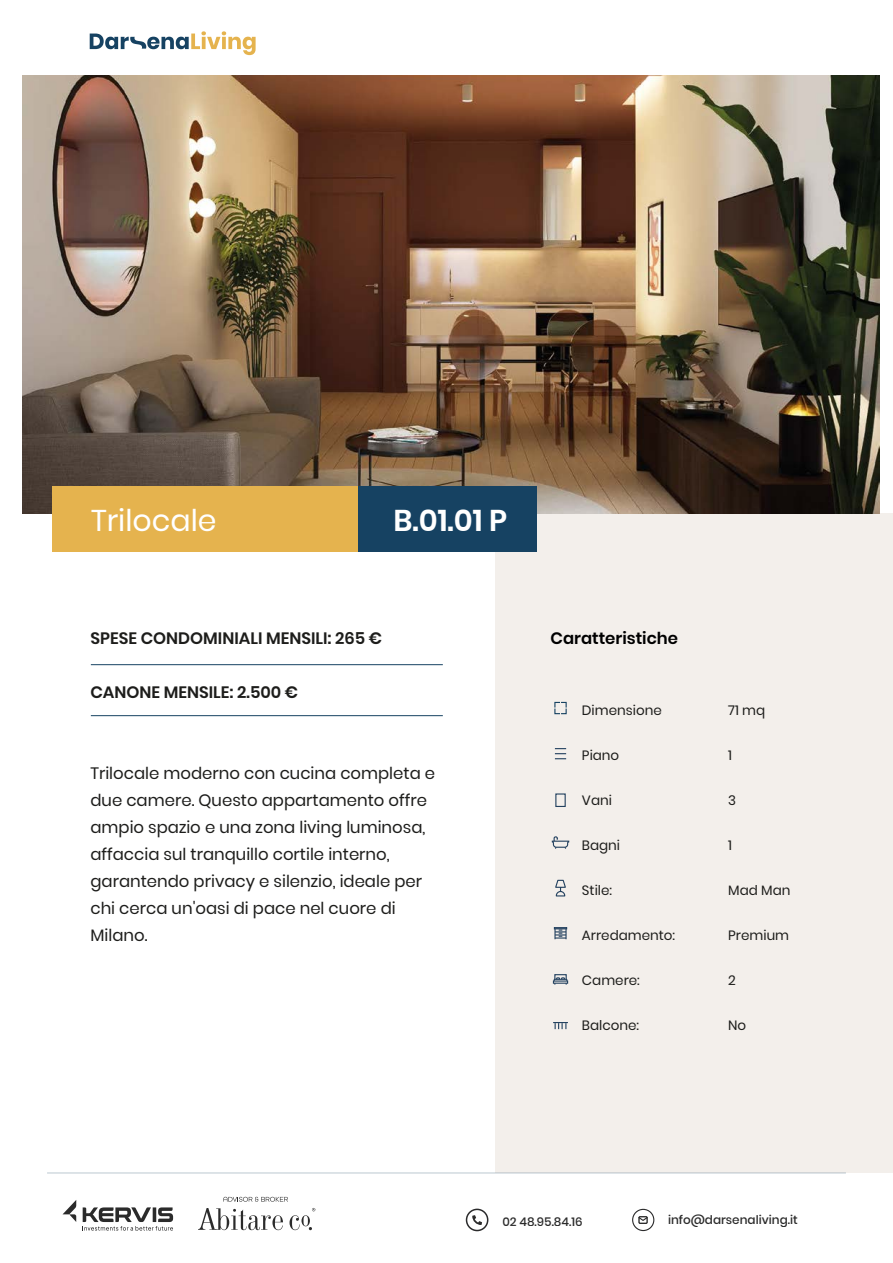
<style>
.page{position:relative;width:893px;height:1263px;background:#fff}
.page>*{position:absolute;margin:0;border:0;box-sizing:border-box;transform-origin:0 0}
.t1{font:30px "Poppins";color:#fff}
.t2{font:600 30px "Poppins";color:#fff}
.t3{font:16.5px/27px "Poppins";color:#1d1d1b}
.t4{font:600 16.5px "Poppins";color:#1d1d1b}
.t5{font:600 16.5px "Poppins";color:#000}
.t6{font:13.5px "Poppins";color:#1d1d1b}
.t7{font:500 12px "Poppins";color:#2b2b2b}
</style>
<div class="page">
<div style="left:496px;top:514px;width:397px;height:659px;background:#f3efeb"></div>
<img style="left:22px;top:75px;width:858px;height:439px">
<div style="left:52px;top:487px;width:306px;height:65px;background:#e5b34e"></div>
<div style="left:358px;top:487px;width:178px;height:65px;background:#164262"></div>
<svg style="left:90px;top:31px;width:166px;height:24px"></svg>
<hr style="left:91px;top:664px;width:352px;height:1px;background:#164262">
<hr style="left:91px;top:715px;width:352px;height:1px;background:#164262">
<hr style="left:47px;top:1172px;width:799px;height:1px;background:#164262">
<div style="left:632px;top:1209px;width:22px;height:22px;border:1px solid #2b2b2c;border-radius:50%"></div>
<div style="left:638px;top:1216px;width:10px;height:8px;border:1px solid #000"></div>
<svg style="left:638px;top:1216px;width:10px;height:6px"></svg>
<div style="left:466px;top:1208px;width:22px;height:23px;border:2px solid #2b2b2c;border-radius:50%"></div>
<svg style="left:472px;top:1215px;width:10px;height:10px"></svg>
<svg style="left:554px;top:701px;width:13px;height:14px"></svg>
<svg style="left:551px;top:836px;width:19px;height:13px"></svg>
<svg style="left:555px;top:879px;width:11px;height:18px"></svg>
<svg style="left:554px;top:927px;width:13px;height:12px"></svg>
<div style="left:554px;top:974px;width:13px;height:6px;border:1px solid #23415f"></div>
<svg style="left:553px;top:977px;width:15px;height:7px"></svg>
<div style="left:555px;top:793px;width:11px;height:14px;border:1px solid #23415f"></div>
<svg style="left:555px;top:748px;width:11px;height:11px"></svg>
<svg style="left:553px;top:1022px;width:15px;height:7px"></svg>
<svg style="left:198px;top:1208px;width:85px;height:22px"></svg>
<svg style="left:290px;top:1208px;width:25px;height:22px"></svg>
<svg style="left:223px;top:1197px;width:65px;height:5px"></svg>
<svg style="left:63px;top:1200px;width:13px;height:22px"></svg>
<svg style="left:83px;top:1207px;width:90px;height:23px"></svg>
<h1 class="t1" style="left:91px;top:503px;width:127px">Trilocale</h1>
<h1 class="t2" style="left:393px;top:503px;width:115px">B.01.01 P</h1>
<p class="t4" style="left:90px;top:628px;width:293px">SPESE CONDOMINIALI MENSILI: 265 €</p>
<p class="t4" style="left:90px;top:682px;width:209px">CANONE MENSILE: 2.500 €</p>
<p class="t3" style="left:90px;top:759px;width:346px">Trilocale moderno con cucina completa e due camere. Questo appartamento offre ampio spazio e una zona living luminosa, affaccia sul tranquillo cortile interno, garantendo privacy e silenzio, ideale per chi cerca un'oasi di pace nel cuore di Milano.</p>
<p class="t5" style="left:550px;top:628px;width:129px">Caratteristiche</p>
<p class="t6" style="left:582px;top:702px;width:81px">Dimensione</p>
<p class="t6" style="left:582px;top:747px;width:39px">Piano</p>
<p class="t6" style="left:582px;top:792px;width:32px">Vani</p>
<p class="t6" style="left:582px;top:837px;width:40px">Bagni</p>
<p class="t6" style="left:582px;top:882px;width:32px">Stile:</p>
<p class="t6" style="left:582px;top:927px;width:95px">Arredamento:</p>
<p class="t6" style="left:582px;top:972px;width:59px">Camere:</p>
<p class="t6" style="left:582px;top:1017px;width:59px">Balcone:</p>
<p class="t6" style="left:728px;top:702px;width:39px">71 mq</p>
<p class="t6" style="left:728px;top:747px;width:5px">1</p>
<p class="t6" style="left:728px;top:792px;width:9px">3</p>
<p class="t6" style="left:728px;top:837px;width:5px">1</p>
<p class="t6" style="left:728px;top:882px;width:64px">Mad Man</p>
<p class="t6" style="left:728px;top:927px;width:62px">Premium</p>
<p class="t6" style="left:728px;top:972px;width:9px">2</p>
<p class="t6" style="left:728px;top:1017px;width:20px">No</p>
<p class="t7" style="left:502px;top:1214px;width:82px">02 48.95.84.16</p>
<p class="t7" style="left:668px;top:1212px;width:131px">info@darsenaliving.it</p>
</div>
